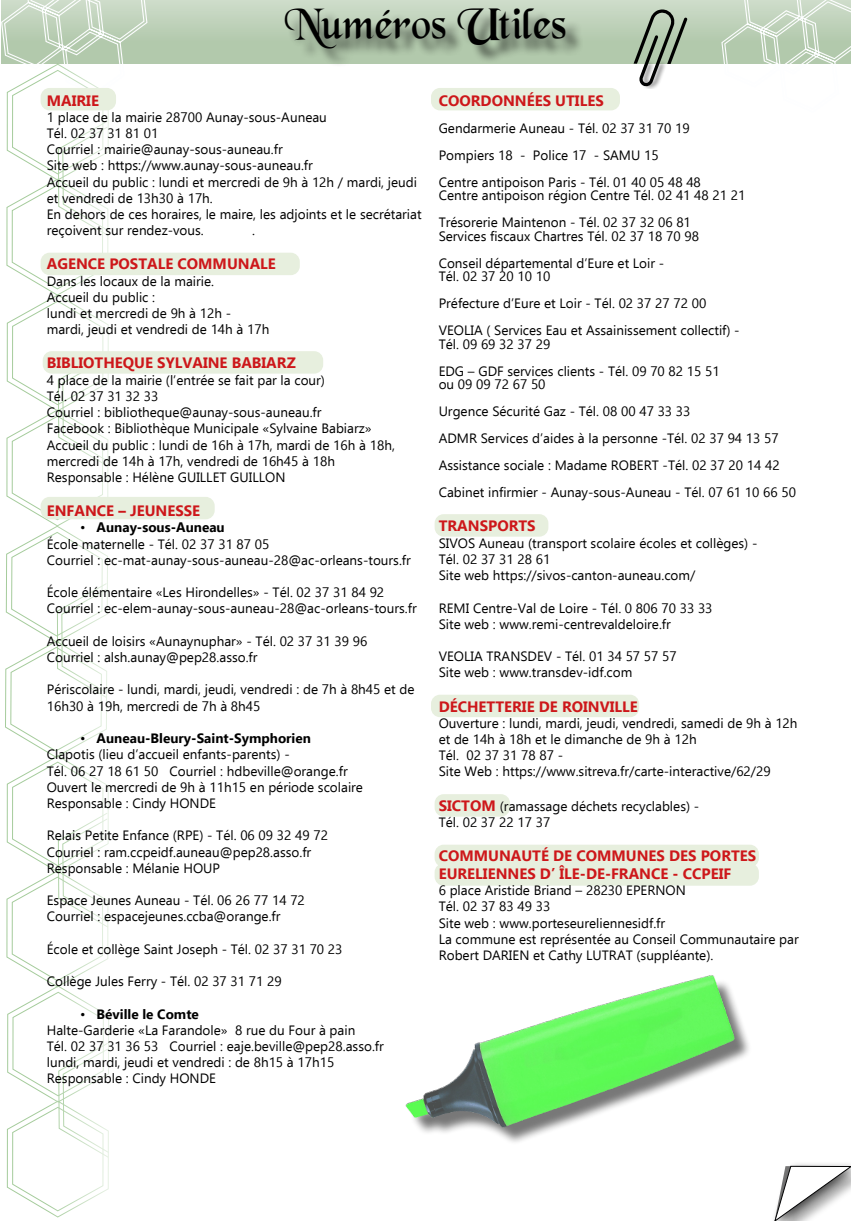
<style>
.page{position:relative;width:851px;height:1221px;background:#fff}
.page>*{position:absolute;margin:0;border:0;box-sizing:border-box;transform-origin:0 0}
.t1{font:45px "Black Chancery";color:#000}
.t2{font:700 15px/18px "Ebrima";color:#cd171a}
.t3{font:13.5px/16.2px "Ebrima";color:#000}
.t4{font:13.5px/16.2px "Ebrima";color:#020203}
.s1{font-weight:700}
.s2{font-weight:700;font-size:15px;color:#cd171a}
</style>
<div class="page">
<div style="left:1px;top:0;width:849px;height:64px;background:linear-gradient(to bottom,#cbdac7,#acc5a6)"></div>
<svg style="left:720px;top:0;width:130px;height:64px;background:#c4d5c0"></svg>
<svg style="left:1px;top:0;width:147px;height:1217px"></svg>
<div style="left:41px;top:88px;width:75px;height:22px;background:#e7efde;border-radius:9px"></div>
<div style="left:434px;top:794px;width:76px;height:22px;background:#e7efde;border-radius:9px"></div>
<div style="left:434px;top:844px;width:324px;height:23px;background:#e7efde;border-radius:9px"></div>
<div style="left:41px;top:497px;width:174px;height:22px;background:#e7efde;border-radius:9px"></div>
<div style="left:431px;top:694px;width:208px;height:23px;background:#e7efde;border-radius:9px"></div>
<div style="left:434px;top:514px;width:114px;height:22px;background:#e7efde;border-radius:9px"></div>
<div style="left:431px;top:88px;width:189px;height:22px;background:#e7efde;border-radius:9px"></div>
<div style="left:41px;top:253px;width:259px;height:22px;background:#e7efde;border-radius:9px"></div>
<div style="left:43px;top:351px;width:280px;height:22px;background:#e7efde;border-radius:9px"></div>
<div style="left:287px;top:10px;width:296px;height:57px;background:#000;opacity:.6"></div>
<svg style="left:633px;top:9px;width:54px;height:80px"></svg>
<div style="left:770px;top:1161px;width:80px;height:59px;background:#f5f5f5"></div>
<svg style="left:785px;top:1165px;width:65px;height:55px"></svg>
<img style="left:405px;top:860px;width:380px;height:360px">
<h1 class="t1" style="left:285px;top:0;width:283px">Numéros Utiles</h1>
<p class="t2" style="left:47px;top:90px;width:54px">MAIRIE</p>
<p class="t3" style="left:47px;top:108px;width:376px">1 place de la mairie 28700 Aunay-sous-Auneau<br>Tél. 02 37 31 81 01<br>Courriel : mairie@aunay-sous-auneau.fr<br>Site web : https://www.aunay-sous-auneau.fr<br>Accueil du public : lundi et mercredi de 9h à 12h / mardi, jeudi et vendredi de 13h30 à 17h.<br>En dehors de ces horaires, le maire, les adjoints et le secrétariat reçoivent sur rendez-vous.</p>
<p class="t3" style="left:252px;top:222px;width:4px">.</p>
<p class="t2" style="left:47px;top:254px;width:230px">AGENCE POSTALE COMMUNALE</p>
<p class="t3" style="left:47px;top:272px;width:224px">Dans les locaux de la mairie.<br>Accueil du public :<br>lundi et mercredi de 9h à 12h - mardi, jeudi et vendredi de 14h à 17h</p>
<p class="t2" style="left:47px;top:353px;width:250px">BIBLIOTHEQUE SYLVAINE BABIARZ</p>
<p class="t3" style="left:47px;top:371px;width:349px">4 place de la mairie (l’entrée se fait par la cour)<br>Tél. 02 37 31 32 33<br>Courriel : bibliotheque@aunay-sous-auneau.fr<br>Facebook : Bibliothèque Municipale «Sylvaine Babiarz» Accueil du public : lundi de 16h à 17h, mardi de 16h à 18h, mercredi de 14h à 17h, vendredi de 16h45 à 18h Responsable : Hélène GUILLET GUILLON</p>
<p class="t2" style="left:47px;top:501px;width:155px">ENFANCE – JEUNESSE</p>
<p class="t3" style="left:47px;top:519px;width:365px;text-indent:33px">• <span class="s1">Aunay-sous-Auneau<br></span>École maternelle - Tél. 02 37 31 87 05<br>Courriel : ec-mat-aunay-sous-auneau-28@ac-orleans-tours.fr</p>
<p class="t3" style="left:47px;top:584px;width:371px">École élémentaire «Les Hirondelles» - Tél. 02 37 31 84 92<br>Courriel : ec-elem-aunay-sous-auneau-28@ac-orleans-tours.fr</p>
<p class="t3" style="left:47px;top:632px;width:322px">Accueil de loisirs «Aunaynuphar» - Tél. 02 37 31 39 96<br>Courriel : alsh.aunay@pep28.asso.fr</p>
<p class="t3" style="left:47px;top:681px;width:369px">Périscolaire - lundi, mardi, jeudi, vendredi : de 7h à 8h45 et de<br>16h30 à 19h, mercredi de 7h à 8h45</p>
<p class="t3" style="left:47px;top:729px;width:318px;text-indent:33px">• <span class="s1">Auneau-Bleury-Saint-Symphorien<br></span>Clapotis (lieu d’accueil enfants-parents) -<br>Tél. 06 27 18 61 50 Courriel : hdbeville@orange.fr Ouvert le mercredi de 9h à 11h15 en période scolaire Responsable : Cindy HONDE</p>
<p class="t3" style="left:47px;top:827px;width:282px">Relais Petite Enfance (RPE) - Tél. 06 09 32 49 72<br>Courriel : ram.ccpeidf.auneau@pep28.asso.fr<br>Responsable : Mélanie HOUP</p>
<p class="t3" style="left:47px;top:891px;width:259px">Espace Jeunes Auneau - Tél. 06 26 77 14 72<br>Courriel : espacejeunes.ccba@orange.fr</p>
<p class="t3" style="left:47px;top:940px;width:297px">École et collège Saint Joseph - Tél. 02 37 31 70 23</p>
<p class="t3" style="left:47px;top:972px;width:236px">Collège Jules Ferry - Tél. 02 37 31 71 29</p>
<p class="t3" style="left:47px;top:1005px;width:338px;text-indent:33px">• <span class="s1">Béville le Comte<br></span>Halte-Garderie «La Farandole» 8 rue du Four à pain<br>Tél. 02 37 31 36 53 Courriel : eaje.beville@pep28.asso.fr lundi, mardi, jeudi et vendredi : de 8h15 à 17h15<br>Responsable : Cindy HONDE</p>
<p class="t2" style="left:438px;top:90px;width:166px">COORDONNÉES UTILES</p>
<p class="t3" style="left:438px;top:114px;width:264px;line-height:27px">Gendarmerie Auneau - Tél. 02 37 31 70 19<br>Pompiers 18 - Police 17 - SAMU 15<br>Centre antipoison Paris - Tél. 01 40 05 48 48</p>
<p class="t3" style="left:438px;top:181px;width:308px;line-height:27px">Centre antipoison région Centre Tél. 02 41 48 21 21<br>Trésorerie Maintenon - Tél. 02 37 32 06 81</p>
<p class="t3" style="left:438px;top:222px;width:262px;line-height:27px">Services fiscaux Chartres Tél. 02 37 18 70 98<br>Conseil départemental d’Eure et Loir -</p>
<p class="t3" style="left:438px;top:262px;width:302px;line-height:27px">Tél. 02 37 20 10 10<br>Préfecture d’Eure et Loir - Tél. 02 37 27 72 00<br>VEOLIA ( Services Eau et Assainissement collectif) -</p>
<p class="t3" style="left:438px;top:330px;width:282px;line-height:27px">Tél. 09 69 32 37 29<br>EDG – GDF services clients - Tél. 09 70 82 15 51</p>
<p class="t3" style="left:438px;top:370px;width:359px;line-height:27px">ou 09 09 72 67 50<br>Urgence Sécurité Gaz - Tél. 08 00 47 33 33<br>ADMR Services d’aides à la personne -Tél. 02 37 94 13 57<br>Assistance sociale : Madame ROBERT -Tél. 02 37 20 14 42<br>Cabinet infirmier - Aunay-sous-Auneau - Tél. 07 61 10 66 50</p>
<p class="t2" style="left:438px;top:516px;width:98px">TRANSPORTS</p>
<p class="t3" style="left:438px;top:534px;width:320px">SIVOS Auneau (transport scolaire écoles et collèges) -<br>Tél. 02 37 31 28 61<br>Site web https://sivos-canton-auneau.com/</p>
<p class="t3" style="left:438px;top:599px;width:275px">REMI Centre-Val de Loire - Tél. 0 806 70 33 33<br>Site web : www.remi-centrevaldeloire.fr</p>
<p class="t3" style="left:438px;top:647px;width:239px">VEOLIA TRANSDEV - Tél. 01 34 57 57 57<br>Site web : www.transdev-idf.com</p>
<p class="t2" style="left:438px;top:696px;width:201px">DÉCHETTERIE DE ROINVILLE</p>
<p class="t3" style="left:438px;top:714px;width:360px">Ouverture : lundi, mardi, jeudi, vendredi, samedi de 9h à 12h et de 14h à 18h et le dimanche de 9h à 12h<br>Tél. 02 37 31 78 87 -<br>Site Web : https://www.sitreva.fr/carte-interactive/62/29</p>
<p class="t4" style="left:438px;top:797px;width:262px"><span class="s2">SICTOM</span> (ramassage déchets recyclables) -<br>Tél. 02 37 22 17 37</p>
<p class="t2" style="left:438px;top:845px;width:319px">COMMUNAUTÉ DE COMMUNES DES PORTES<br>EURELIENNES D’ ÎLE-DE-FRANCE - CCPEIF</p>
<p class="t3" style="left:438px;top:881px;width:361px">6 place Aristide Briand – 28230 EPERNON<br>Tél. 02 37 83 49 33<br>Site web : www.porteseureliennesidf.fr<br>La commune est représentée au Conseil Communautaire par Robert DARIEN et Cathy LUTRAT (suppléante).</p>
</div>
